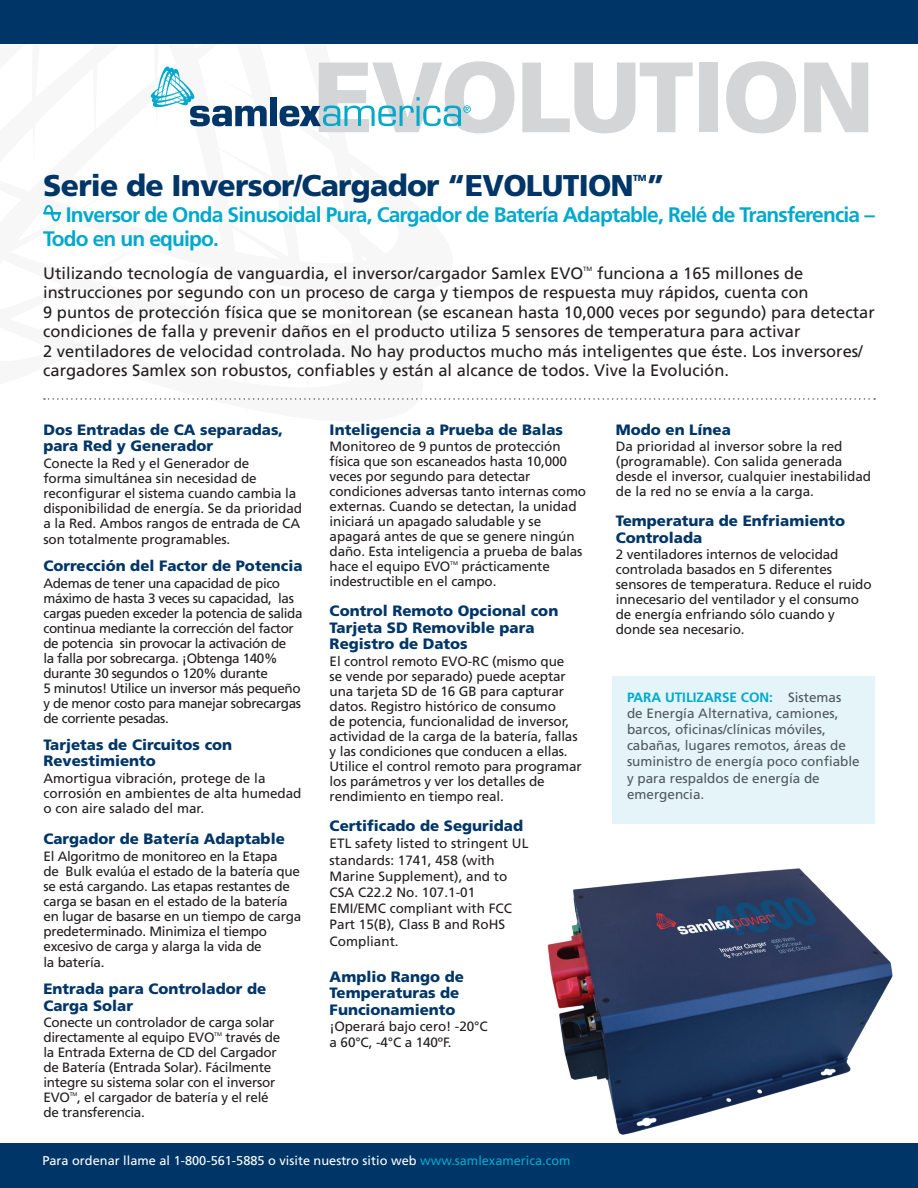
<style>
.page{position:relative;width:918px;height:1188px;background:#fff}
.page>*{position:absolute;margin:0;border:0;box-sizing:border-box;transform-origin:0 0}
.t1{font:900 99.75px "Frutiger LT Std";letter-spacing:-.025em;color:#d4d5d7}
.t2{font:900 30px "Frutiger LT Std";letter-spacing:-.025em;color:#003667}
.t3{font:700 21px/24px "Frutiger LT Std";letter-spacing:-.04em;color:#00a9cc}
.t4{font:16.5px/19.5px "Frutiger LT Std";color:#231f20}
.t5{font:900 15px/16.5px "Frutiger LT Std";color:#003667}
.t6{font:13.5px/15px "Frutiger LT Std";letter-spacing:-.01em;color:#231f20}
.t7{font:13.5px/15px "Frutiger LT Std";letter-spacing:-.03em;color:#231f20}
.t8{font:13.5px/16.2px "Frutiger LT Std";color:#50585e}
.t9{font:12.75px "Frutiger LT Std";color:#fff}
.t10{font:900 8.7px "Frutiger LT Std";color:#003667}
.t11{font:6.15px "Frutiger LT Std";color:#231f20}
.t12{font:5.25px "Frutiger LT Std";color:#231f20}
.s1{color:#00a9cc}
.s2{font-weight:700;color:#00a9cc}
</style>
<div class="page">
<div style="left:0;top:0;width:918px;height:43px;background:#003667"></div>
<div style="left:0;top:1143px;width:918px;height:45px;background:#003667"></div>
<div style="left:270px;top:97px;width:7px;height:29px;background:#003667"></div>
<svg style="left:151px;top:67px;width:116px;height:60px"></svg>
<svg style="left:280px;top:97px;width:191px;height:29px"></svg>
<img style="left:547px;top:868px;width:346px;height:267px">
<svg style="left:43px;top:204px;width:19px;height:18px"></svg>
<svg style="left:44px;top:398px;width:831px;height:2px"></svg>
<div style="left:612px;top:676px;width:263px;height:148px;background:#e4f4f8"></div>
<h1 class="t1" style="left:313px;top:37px;width:564px">EVOLUTION</h1>
<p class="t2" style="left:43px;top:167px;width:623px">Serie de Inversor/Cargador “EVOLUTION ”</p>
<p class="t10" style="left:633px;top:172px;width:15px">TM</p>
<p class="t3" style="left:43px;top:202px;width:833px;text-indent:22px">Inversor de Onda Sinusoidal Pura, Cargador de Batería Adaptable, Relé de Transferencia –<br>Todo en un equipo.</p>
<p class="t4" style="left:43px;top:263px;width:542px">Utilizando tecnología de vanguardia, el inversor/cargador Samlex EVO</p>
<p class="t11" style="left:583px;top:265px;width:11px">TM</p>
<p class="t4" style="left:43px;top:263px;width:833px;text-indent:554px">funciona a 165 millones de instrucciones por segundo con un proceso de carga y tiempos de respuesta muy rápidos, cuenta con<br>9 puntos de protección física que se monitorean (se escanean hasta 10,000 veces por segundo) para detectar condiciones de falla y prevenir daños en el producto utiliza 5 sensores de temperatura para activar<br>2 ventiladores de velocidad controlada. No hay productos mucho más inteligentes que éste. Los inversores/ cargadores Samlex son robustos, confiables y están al alcance de todos. Vive la Evolución.</p>
<p class="t5" style="left:43px;top:421px;width:241px">Dos Entradas de CA separadas, para Red y Generador</p>
<p class="t6" style="left:43px;top:455px;width:260px">Conecte la Red y el Generador de<br>forma simultánea sin necesidad de reconfigurar el sistema cuando cambia la disponibilidad de energía. Se da prioridad a la Red. Ambos rangos de entrada de CA son totalmente programables.</p>
<p class="t5" style="left:43px;top:558px;width:261px">Corrección del Factor de Potencia</p>
<p class="t7" style="left:43px;top:575px;width:261px">Ademas de tener una capacidad de pico máximo de hasta 3 veces su capacidad, las cargas pueden exceder la potencia de salida continua mediante la corrección del factor de potencia sin provocar la activación de<br>la falla por sobrecarga. ¡Obtenga 140% durante 30 segundos o 120% durante<br>5 minutos! Utilice un inversor más pequeño y de menor costo para manejar sobrecargas de corriente pesadas.</p>
<p class="t5" style="left:43px;top:736px;width:190px">Tarjetas de Circuitos con<br>Revestimiento</p>
<p class="t6" style="left:43px;top:771px;width:260px">Amortigua vibración, protege de la corrosión en ambientes de alta humedad o con aire salado del mar.</p>
<p class="t5" style="left:43px;top:831px;width:243px">Cargador de Batería Adaptable</p>
<p class="t6" style="left:43px;top:849px;width:259px">El Algoritmo de monitoreo en la Etapa<br>de Bulk evalúa el estado de la batería que se está cargando. Las etapas restantes de carga se basan en el estado de la batería en lugar de basarse en un tiempo de carga predeterminado. Minimiza el tiempo excesivo de carga y alarga la vida de<br>la batería.</p>
<p class="t5" style="left:43px;top:981px;width:224px">Entrada para Controlador de<br>Carga Solar</p>
<p class="t6" style="left:43px;top:1015px;width:233px">Conecte un controlador de carga solar directamente al equipo EVO</p>
<p class="t6" style="left:43px;top:1030px;width:238px;text-indent:182px">través de la Entrada Externa de CD del Cargador de Batería (Entrada Solar). Fácilmente integre su sistema solar con el inversor<br>EVO</p>
<p class="t12" style="left:214px;top:1032px;width:9px">TM</p>
<p class="t6" style="left:43px;top:1090px;width:227px;text-indent:34px">, el cargador de batería y el relé de transferencia.</p>
<p class="t12" style="left:70px;top:1092px;width:9px">TM</p>
<p class="t5" style="left:330px;top:421px;width:235px">Inteligencia a Prueba de Balas</p>
<p class="t6" style="left:330px;top:439px;width:258px">Monitoreo de 9 puntos de protección física que son escaneados hasta 10,000 veces por segundo para detectar condiciones adversas tanto internas como externas. Cuando se detectan, la unidad iniciará un apagado saludable y se apagará antes de que se genere ningún daño. Esta inteligencia a prueba de balas hace el equipo EVO</p>
<p class="t6" style="left:330px;top:559px;width:222px;text-indent:132px">prácticamente indestructible en el campo.</p>
<p class="t5" style="left:330px;top:603px;width:230px">Control Remoto Opcional con<br>Tarjeta SD Removible para<br>Registro de Datos</p>
<p class="t6" style="left:330px;top:653px;width:254px">El control remoto EVO-RC (mismo que<br>se vende por separado) puede aceptar una tarjeta SD de 16 GB para capturar datos. Registro histórico de consumo<br>de potencia, funcionalidad de inversor, actividad de la carga de la batería, fallas y las condiciones que conducen a ellas.<br>Utilice el control remoto para programar los parámetros y ver los detalles de rendimiento en tiempo real.</p>
<p class="t5" style="left:330px;top:817px;width:195px">Certificado de Seguridad</p>
<p class="t6" style="left:330px;top:836px;width:200px;line-height:16.2px">ETL safety listed to stringent UL standards: 1741, 458 (with<br>Marine Supplement), and to<br>CSA C22.2 No. 107.1-01</p>
<p class="t6" style="left:330px;top:900px;width:184px;line-height:16.2px">EMI/EMC compliant with FCC<br>Part 15(B), Class B and RoHS<br>Compliant.</p>
<p class="t5" style="left:330px;top:968px;width:136px">Amplio Rango de<br>Temperaturas de<br>Funcionamiento</p>
<p class="t6" style="left:330px;top:1018px;width:159px;line-height:16.2px">¡Operará bajo cero! -20°C a 60°C, -4°C a 140ºF.</p>
<p class="t12" style="left:450px;top:560px;width:9px">TM</p>
<p class="t9" style="left:42px;top:1153px;width:530px">Para ordenar llame al 1-800-561-5885 o visite nuestro sitio web <span class="s1">www.samlexamerica.com</span></p>
<p class="t5" style="left:616px;top:421px;width:117px">Modo en Línea</p>
<p class="t6" style="left:616px;top:439px;width:257px">Da prioridad al inversor sobre la red (programable). Con salida generada desde el inversor, cualquier inestabilidad de la red no se envía a la carga.</p>
<p class="t5" style="left:616px;top:513px;width:231px">Temperatura de Enfriamiento<br>Controlada</p>
<p class="t6" style="left:616px;top:547px;width:257px">2 ventiladores internos de velocidad controlada basados en 5 diferentes sensores de temperatura. Reduce el ruido innecesario del ventilador y el consumo de energía enfriando sólo cuando y donde sea necesario.</p>
<p class="t8" style="left:627px;top:689px;width:234px"><span class="s2">PARA UTILIZARSE CON:</span> Sistemas de Energía Alternativa, camiones, barcos, oficinas/clínicas móviles, cabañas, lugares remotos, áreas de suministro de energía poco confiable y para respaldos de energía de emergencia.</p>
</div>
